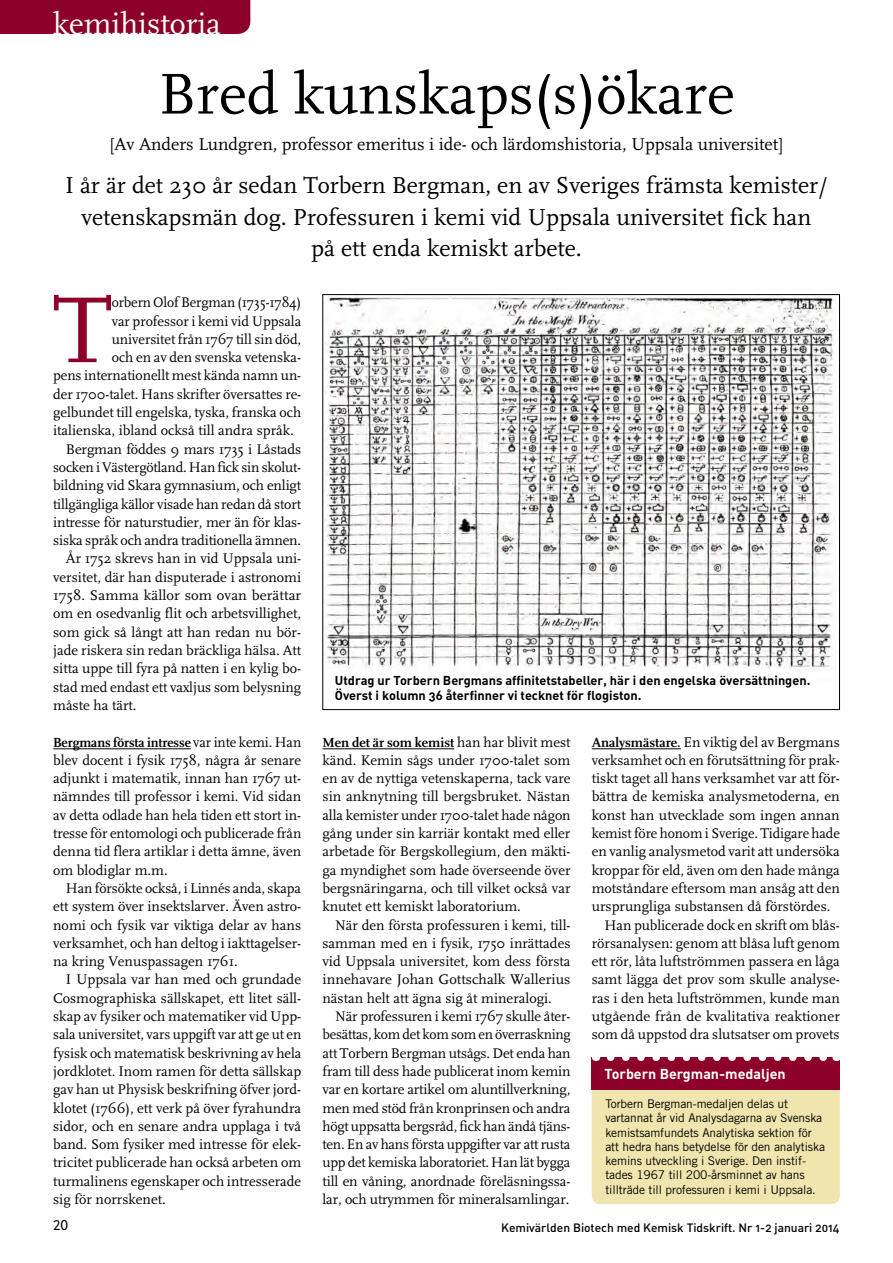
<style>
.page{position:relative;width:893px;height:1263px;background:#fff}
.page>*{position:absolute;margin:0;border:0;box-sizing:border-box;transform-origin:0 0}
.t1{font:97.8px "FF Scala";color:#8d0029}
.t2{font:60px "FF Scala";color:#000}
.t3{font:31.5px "FF Scala";color:#fff}
.t4{font:24px/31.5px "FF Scala";color:#000;text-align:center}
.t5{font:18px "FF Scala";color:#000}
.t6{font:15px "Scala Sans Caps";color:#000}
.t7{font:14.55px/18.3px "FF Scala";color:#000;text-align:justify}
.t8{font:700 14.25px "DIN";color:#fff}
.t9{font:700 13.8px "Scala";letter-spacing:-.005em;color:#000}
.t10{font:12.75px/15px "DIN Bold Alternate";color:#000}
.t11{font:12px/14.2px "Trade Gothic LT Std";letter-spacing:-.01em;color:#000}
.t12{font:12px "DIN Medium Alternate";color:#000}
.s1{font-family:"FF Scala";font-weight:400;font-size:14.55px}
.s2{font-family:"Scala";font-weight:700;font-size:13.8px}
</style>
<div class="page">
<div style="left:0;top:0;width:250px;height:34px;background:#8d0029"></div>
<hr style="left:53px;top:748px;width:138px;height:1px;background:#000">
<hr style="left:322px;top:748px;width:132px;height:1px;background:#000">
<hr style="left:592px;top:748px;width:89px;height:1px;background:#000">
<div style="left:592px;top:1078px;width:248px;height:126px;background:#f0e5ae;border-radius:9px"></div>
<div style="left:592px;top:1057px;width:248px;height:33px;background:#8d0029"></div>
<svg style="left:611px;top:1057px;width:216px;height:4px"></svg>
<img style="left:325px;top:296px;width:510px;height:375px">
<h3 class="t3" style="left:53px;top:11px;width:169px">kemihistoria</h3>
<h2 class="t2" style="left:158px;top:69px;width:578px">Bred kunskaps(s)ökare</h2>
<p class="t5" style="left:110px;top:137px;width:674px">[Av Anders Lundgren, professor emeritus i ide- och lärdomshistoria, Uppsala universitet]</p>
<h3 class="t4" style="left:65px;top:172px;width:764px">I år är det 230 år sedan Torbern Bergman, en av Sveriges främsta kemister/ vetenskapsmän dog. Professuren i kemi vid Uppsala universitet fick han<br>på ett enda kemiskt arbete.</h3>
<h1 class="t1" style="left:53px;top:290px;width:60px">T</h1>
<p class="t7" style="left:112px;top:295px;width:191px">orbern Olof Bergman (1735-1784)</p>
<p class="t7" style="left:112px;top:313px;width:191px">var professor i kemi vid Uppsala</p>
<p class="t7" style="left:112px;top:331px;width:191px">universitet från 1767 till sin död,</p>
<p class="t7" style="left:112px;top:349px;width:191px">och en av den svenska vetenska-</p>
<p class="t7" style="left:53px;top:368px;width:250px">pens internationellt mest kända namn un-</p>
<p class="t7" style="left:53px;top:386px;width:250px">der 1700-talet. Hans skrifter översattes re-</p>
<p class="t7" style="left:53px;top:404px;width:250px">gelbundet till engelska, tyska, franska och</p>
<p class="t7" style="left:53px;top:423px;width:242px">italienska, ibland också till andra språk.</p>
<p class="t7" style="left:66px;top:441px;width:237px">Bergman föddes 9 mars 1735 i Låstads</p>
<p class="t7" style="left:53px;top:459px;width:250px">socken i Västergötland. Han fick sin skolut-</p>
<p class="t7" style="left:53px;top:478px;width:250px">bildning vid Skara gymnasium, och enligt</p>
<p class="t7" style="left:53px;top:496px;width:249px">tillgängliga källor visade han redan då stort</p>
<p class="t7" style="left:53px;top:514px;width:250px">intresse för naturstudier, mer än för klas-</p>
<p class="t7" style="left:53px;top:532px;width:250px">siska språk och andra traditionella ämnen.</p>
<p class="t7" style="left:66px;top:551px;width:237px">År 1752 skrevs han in vid Uppsala uni-</p>
<p class="t7" style="left:53px;top:569px;width:250px">versitet, där han disputerade i astronomi</p>
<p class="t7" style="left:53px;top:587px;width:250px">1758. Samma källor som ovan berättar</p>
<p class="t7" style="left:53px;top:606px;width:250px">om en osedvanlig flit och arbetsvillighet,</p>
<p class="t7" style="left:53px;top:624px;width:250px">som gick så långt att han redan nu bör-</p>
<p class="t7" style="left:53px;top:642px;width:250px">jade riskera sin redan bräckliga hälsa. Att</p>
<p class="t7" style="left:53px;top:661px;width:250px">sitta uppe till fyra på natten i en kylig bo-</p>
<p class="t7" style="left:53px;top:679px;width:250px">stad med endast ett vaxljus som belysning</p>
<p class="t7" style="left:53px;top:697px;width:85px">måste ha tärt.</p>
<p class="t9" style="left:53px;top:736px;width:250px">Bergmans första intresse <span class="s1">var inte kemi. Han</span></p>
<p class="t7" style="left:53px;top:752px;width:250px">blev docent i fysik 1758, några år senare adjunkt i matematik, innan han 1767 ut&shy;nämndes till professor i kemi. Vid sidan av detta odlade han hela tiden ett stort in&shy;tresse för entomologi och publicerade från denna tid flera artiklar i detta ämne, även om blodiglar m.m.</p>
<p class="t7" style="left:53px;top:880px;width:250px;text-indent:13px">Han försökte också, i Linnés anda, skapa ett system över insektslarver. Även astro&shy;nomi och fysik var viktiga delar av hans verksamhet, och han deltog i iakttagelser&shy;na kring Venuspassagen 1761.</p>
<p class="t7" style="left:53px;top:972px;width:250px;text-indent:13px">I Uppsala var han med och grundade Cosmographiska sällskapet, ett litet säll&shy;skap av fysiker och matematiker vid Upp&shy;sala universitet, vars uppgift var att ge ut en fysisk och matematisk beskrivning av hela jordklotet. Inom ramen för detta sällskap gav han ut Physisk beskrifning öfver jord&shy;klotet (1766), ett verk på över fyrahundra sidor, och en senare andra upplaga i två band. Som fysiker med intresse för elek&shy;tricitet publicerade han också arbeten om turmalinens egenskaper och intresserade sig för norrskenet.</p>
<p class="t10" style="left:335px;top:674px;width:477px">Utdrag ur Torbern Bergmans affinitetstabeller, här i den engelska översättningen.<br>Överst i kolumn 36 återfinner vi tecknet för flogiston.</p>
<p class="t9" style="left:322px;top:736px;width:250px">Men det är som kemist <span class="s1">han har blivit mest</span></p>
<p class="t7" style="left:322px;top:752px;width:250px">känd. Kemin sågs under 1700-talet som en av de nyttiga vetenskaperna, tack vare sin anknytning till bergsbruket. Nästan alla kemister under 1700-talet hade någon gång under sin karriär kontakt med eller arbetade för Bergskollegium, den mäkti&shy;ga myndighet som hade överseende över bergsnäringarna, och till vilket också var knutet ett kemiskt laboratorium.</p>
<p class="t7" style="left:322px;top:917px;width:250px;text-indent:13px">När den första professuren i kemi, till&shy;samman med en i fysik, 1750 inrättades vid Uppsala universitet, kom dess första innehavare Johan Gottschalk Wallerius nästan helt att ägna sig åt mineralogi.</p>
<p class="t7" style="left:322px;top:1008px;width:250px;text-indent:13px">När professuren i kemi 1767 skulle åter&shy;besättas, kom det kom som en överraskning att Torbern Bergman utsågs. Det enda han fram till dess hade publicerat inom kemin var en kortare artikel om aluntillverkning, men med stöd från kronprinsen och andra högt uppsatta bergsråd, fick han ändå tjäns&shy;ten. En av hans första uppgifter var att rusta upp det kemiska laboratoriet. Han lät bygga till en våning, anordnade föreläsningssa&shy;lar, och utrymmen för mineralsamlingar.</p>
<p class="t7" style="left:592px;top:734px;width:250px"><span class="s2">Analysmästare.</span> En viktig del av Bergmans</p>
<p class="t7" style="left:592px;top:752px;width:250px">verksamhet och en förutsättning för prak-</p>
<p class="t7" style="left:592px;top:770px;width:250px">tiskt taget all hans verksamhet var att för-</p>
<p class="t7" style="left:592px;top:789px;width:250px">bättra de kemiska analysmetoderna, en</p>
<p class="t7" style="left:592px;top:807px;width:249px">konst han utvecklade som ingen annan</p>
<p class="t7" style="left:592px;top:825px;width:250px">kemist före honom i Sverige. Tidigare hade</p>
<p class="t7" style="left:592px;top:844px;width:249px">en vanlig analysmetod varit att undersöka</p>
<p class="t7" style="left:592px;top:862px;width:249px">kroppar för eld, även om den hade många</p>
<p class="t7" style="left:592px;top:880px;width:250px">motståndare eftersom man ansåg att den</p>
<p class="t7" style="left:592px;top:898px;width:240px">ursprungliga substansen då förstördes.</p>
<p class="t7" style="left:604px;top:917px;width:237px">Han publicerade dock en skrift om blås-</p>
<p class="t7" style="left:592px;top:935px;width:250px">rörsanalysen: genom att blåsa luft genom</p>
<p class="t7" style="left:592px;top:953px;width:250px">ett rör, låta luftströmmen passera en låga</p>
<p class="t7" style="left:592px;top:972px;width:250px">samt lägga det prov som skulle analyse-</p>
<p class="t7" style="left:592px;top:990px;width:250px">ras i den heta luftströmmen, kunde man</p>
<p class="t7" style="left:592px;top:1008px;width:250px">utgående från de kvalitativa reaktioner</p>
<p class="t7" style="left:592px;top:1027px;width:249px">som då uppstod dra slutsatser om provets</p>
<p class="t8" style="left:605px;top:1069px;width:183px">Torbern Bergman-medaljen</p>
<p class="t11" style="left:605px;top:1098px;width:221px">Torbern Bergman-medaljen delas ut vartannat år vid Analysdagarna av Svenska kemistsamfundets Analytiska sektion för att hedra hans betydelse för den analytiska kemins utveckling i Sverige. Den instif&shy;tades 1967 till 200-årsminnet av hans tillträde till professuren i kemi i Uppsala.</p>
<p class="t6" style="left:53px;top:1216px;width:16px">20</p>
<p class="t12" style="left:501px;top:1224px;width:340px">Kemivärlden Biotech med Kemisk Tidskrift. Nr 1-2 januari 2014</p>
</div>
